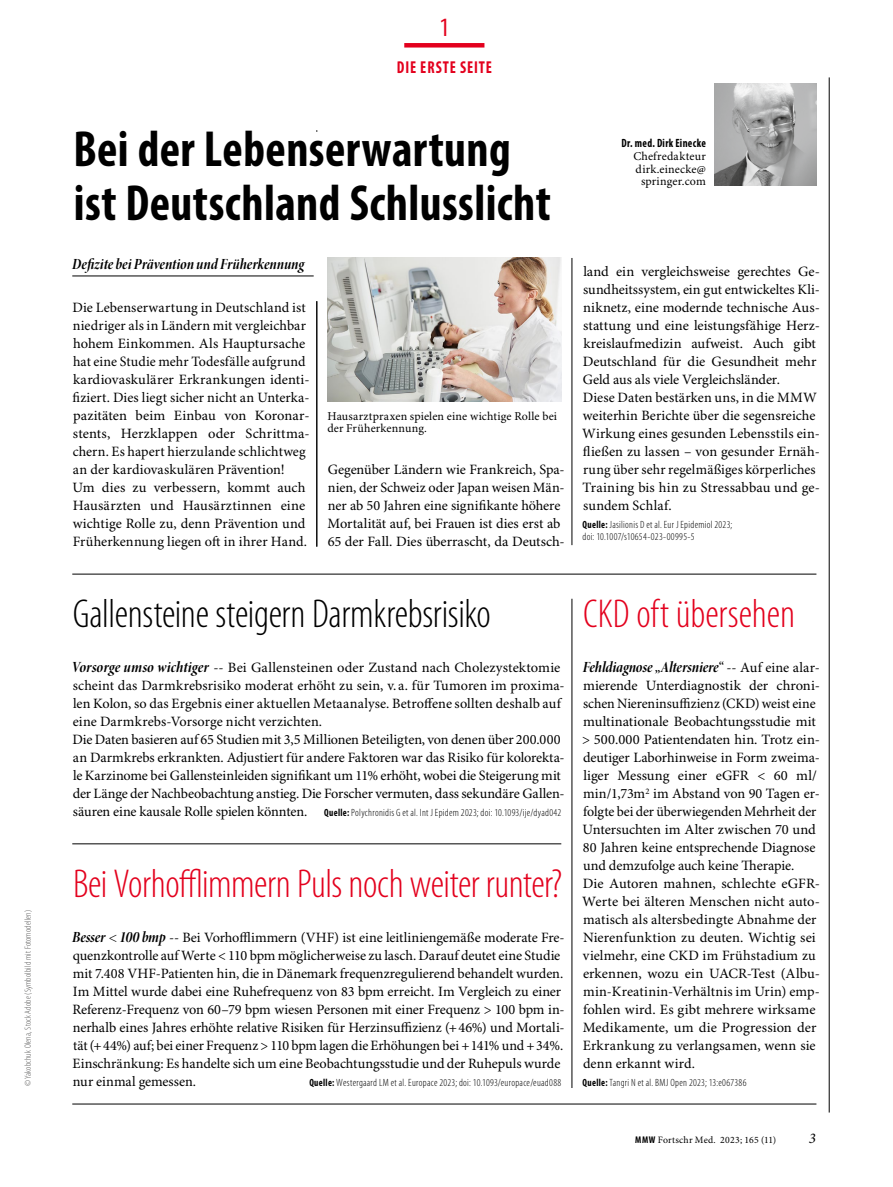
<style>
.page{position:relative;width:893px;height:1187px;background:#fff}
.page>*{position:absolute;margin:0;border:0;box-sizing:border-box;transform-origin:0 0}
.Box_Heading_gross{font:700 condensed 51px/54px "Myriad Pro";letter-spacing:.01em;color:#000;scale:.95 1}
.Box_Heading_klein_sc{font:300 condensed 40.5px "Myriad Pro";letter-spacing:-.01em;color:#e3001d}
.Box_Heading_klein_sc-2{font:300 condensed 40.5px "Myriad Pro";letter-spacing:-.01em;color:#000}
.t1{font:condensed 26.55px "Myriad Pro";color:#e3001d}
.t2{font:700 condensed 17.25px "Myriad Pro";letter-spacing:.055em;color:#e3001d;scale:.9 1}
.Para_Entry{font:15.75px "Minion Pro Bold Cn It Disp";letter-spacing:-.01em;color:#000}
.Box_SubTitle_x{font:15.75px "Minion Pro Bold Cn It Disp";color:#000}
.t3{font:italic 14.85px "Minion Pro";color:#000}
.Para_x{font:14.25px/18px "Minion Pro";letter-spacing:.005em;color:#000}
.Para_Entry-2{font:14.25px/18px "Minion Pro";letter-spacing:-.005em;color:#000}
.Image_Caption_x{font:12px/12.8px "Minion Pro";letter-spacing:.01em;color:#000}
.Image_Caption_Author{font:700 condensed 12px "Myriad Pro";letter-spacing:.03em;color:#000;scale:.9 1}
.Source_x{font:300 condensed 10.5px/12px "Myriad Pro";letter-spacing:.03em;color:#000}
.t4{font:9.75px "Minion Pro";letter-spacing:.02em;color:#000}
.Image_Source_x{font:300 condensed 9px "Myriad Pro";letter-spacing:.02em;color:#565655}
.s1{font-weight:700}
.s2{font-family:"Minion Pro Bold Cn It Disp";font-size:15.75px}
.s3{font-family:"Minion Pro";font-size:14.25px}
.s4{font-family:"Myriad Pro";font-weight:700;font-stretch:condensed}
</style>
<div class="page">
<hr style="left:72px;top:1103px;width:744px;height:1px;background:#000">
<hr style="left:829px;top:77px;width:1px;height:1035px;background:#000">
<hr style="left:72px;top:574px;width:744px;height:1px;background:#000">
<hr style="left:72px;top:843px;width:489px;height:1px;background:#000">
<hr style="left:572px;top:258px;width:1px;height:287px;background:#000">
<hr style="left:572px;top:598px;width:1px;height:489px;background:#000">
<hr style="left:72px;top:276px;width:242px;height:1px;background:#000">
<hr style="left:317px;top:301px;width:1px;height:245px;background:#000">
<img style="left:328px;top:257px;width:233px;height:144px">
<img style="left:714px;top:83px;width:102px;height:102px">
<div style="left:404px;top:43px;width:80px;height:5px;background:#e3001d"></div>
<p class="Image_Source_x" style="left:23px;top:1085px;width:178px;rotate:-90deg">© Yakobchuk Olena, Stock Adobe (Symbolbild mit Fotomodellen)</p>
<h3 class="t1" style="left:439px;top:11px;width:11px">1</h3>
<p class="t2" style="left:397px;top:57px;width:107px">DIE ERSTE SEITE</p>
<p class="Box_Heading_gross" style="left:73px;top:121px;width:504px">Bei der Lebenserwartung ist Deutschland Schlusslicht</p>
<p class="Box_SubTitle_x" style="left:72px;top:254px;width:233px">Defizite bei Prävention und Früherkennung</p>
<p class="Para_x" style="left:72px;top:298px;width:239px">Die Lebenserwartung in Deutschland ist niedriger als in Ländern mit vergleichbar hohem Einkommen. Als Hauptursache hat eine Studie mehr Todesfälle aufgrund kardiovaskulärer Erkrankungen identi&shy;fiziert. Dies liegt sicher nicht an Unterka&shy;pazitäten beim Einbau von Koronar&shy;stents, Herzklappen oder Schrittma&shy;chern. Es hapert hierzulande schlichtweg an der kardiovaskulären Prävention!</p>
<p class="Para_x" style="left:72px;top:478px;width:236px">Um dies zu verbessern, kommt auch Hausärzten und Hausärztinnen eine wichtige Rolle zu, denn Prävention und Früherkennung liegen oft in ihrer Hand.</p>
<p class="Image_Caption_x" style="left:327px;top:410px;width:231px">Hausarztpraxen spielen eine wichtige Rolle bei der Früherkennung.</p>
<p class="Para_x" style="left:328px;top:460px;width:239px">Gegenüber Ländern wie Frankreich, Spa&shy;nien, der Schweiz oder Japan weisen Män&shy;ner ab 50 Jahren eine signifikante höhere Mortalität auf, bei Frauen ist dies erst ab 65 der Fall. Dies überrascht, da Deutsch-</p>
<p class="Image_Caption_Author" style="left:622px;top:136px;width:95px">Dr. med. Dirk Einecke</p>
<p class="Image_Caption_x" style="left:633px;top:150px;width:74px;text-align:right">Chefredakteur dirk.einecke@ springer.com</p>
<p class="Para_x" style="left:583px;top:262px;width:239px">land ein vergleichsweise gerechtes Ge&shy;sundheitssystem, ein gut entwickeltes Kli&shy;niknetz, eine modernde technische Aus&shy;stattung und eine leistungsfähige Herz&shy;kreislaufmedizin aufweist. Auch gibt Deutschland für die Gesundheit mehr Geld aus als viele Vergleichsländer.</p>
<p class="Para_x" style="left:582px;top:388px;width:239px">Diese Daten bestärken uns, in die MMW weiterhin Berichte über die segensreiche Wirkung eines gesunden Lebensstils ein&shy;fließen zu lassen – von gesunder Ernäh&shy;rung über sehr regelmäßiges körperliches Training bis hin zu Stressabbau und ge&shy;sundem Schlaf.</p>
<p class="Source_x" style="left:583px;top:518px;width:151px"><span class="s1">Quelle:</span> Jasilionis D et al. Eur J Epidemiol 2023; doi: 10.1007/s10654-023-00995-5</p>
<p class="Box_Heading_klein_sc-2" style="left:73px;top:592px;width:419px">Gallensteine steigern Darmkrebsrisiko</p>
<p class="Para_Entry-2" style="left:71px;top:658px;width:495px"><span class="s2">Vorsorge umso wichtiger</span> -- Bei Gallensteinen oder Zustand nach Cholezystektomie scheint das Darmkrebsrisiko moderat erhöht zu sein, v. a. für Tumoren im proxima&shy;len Kolon, so das Ergebnis einer aktuellen Metaanalyse. Betroffene sollten deshalb auf eine Darmkrebs-Vorsorge nicht verzichten.</p>
<p class="Para_x" style="left:73px;top:730px;width:494px">Die Daten basieren auf 65 Studien mit 3,5 Millionen Beteiligten, von denen über 200.000 an Darmkrebs erkrankten. Adjustiert für andere Faktoren war das Risiko für kolorekta&shy;le Karzinome bei Gallensteinleiden signifikant um 11% erhöht, wobei die Steigerung mit der Länge der Nachbeobachtung anstieg. Die Forscher vermuten, dass sekundäre Gallen&shy;säuren eine kausale Rolle spielen könnten.</p>
<p class="Source_x" style="left:324px;top:806px;width:238px"><span class="s1">Quelle:</span> Polychronidis G et al. Int J Epidem 2023; doi: 10.1093/ije/dyad042</p>
<p class="Box_Heading_klein_sc" style="left:73px;top:862px;width:491px">Bei Vorhofflimmern Puls noch weiter runter?</p>
<p class="Para_Entry-2" style="left:72px;top:928px;width:494px"><span class="s2">Besser &lt; 100 bmp</span> -- Bei Vorhofflimmern (VHF) ist eine leitliniengemäße moderate Fre&shy;quenzkontrolle auf Werte &lt; 110 bpm möglicherweise zu lasch. Darauf deutet eine Studie mit 7.408 VHF-Patienten hin, die in Dänemark frequenzregulierend behandelt wurden.<br>Im Mittel wurde dabei eine Ruhefrequenz von 83 bpm erreicht. Im Vergleich zu einer Referenz-Frequenz von 60–79 bpm wiesen Personen mit einer Frequenz &gt; 100 bpm in&shy;nerhalb eines Jahres erhöhte relative Risiken für Herzinsuffizienz (+46%) und Mortali&shy;tät (+44%) auf; bei einer Frequenz &gt; 110 bpm lagen die Erhöhungen bei +141% und +34%.<br>Einschränkung: Es handelte sich um eine Beobachtungsstudie und der Ruhepuls wurde nur einmal gemessen.</p>
<p class="Source_x" style="left:309px;top:1076px;width:253px"><span class="s1">Quelle:</span> Westergaard LM et al. Europace 2023; doi: 10.1093/europace/euad088</p>
<p class="Box_Heading_klein_sc" style="left:583px;top:592px;width:213px">CKD oft übersehen</p>
<p class="Para_Entry" style="left:583px;top:656px;width:239px">Fehldiagnose „Altersniere“ <span class="s3">-- Auf eine alar-</span></p>
<p class="Para_Entry-2" style="left:582px;top:676px;width:239px">mierende Unterdiagnostik der chroni&shy;schen Niereninsuffizienz (CKD) weist eine multinationale Beobachtungsstudie mit &gt; 500.000 Patientendaten hin. Trotz ein&shy;deutiger Laborhinweise in Form zweima&shy;liger Messung einer eGFR &lt; 60 ml/ min/1,73m<sup>2</sup> im Abstand von 90 Tagen er&shy;folgte bei der überwiegenden Mehrheit der Untersuchten im Alter zwischen 70 und 80 Jahren keine entsprechende Diagnose und demzufolge auch keine Therapie.</p>
<p class="Para_x" style="left:582px;top:874px;width:239px">Die Autoren mahnen, schlechte eGFR-Werte bei älteren Menschen nicht auto&shy;matisch als altersbedingte Abnahme der Nierenfunktion zu deuten. Wichtig sei vielmehr, eine CKD im Frühstadium zu erkennen, wozu ein UACR-Test (Albu&shy;min-Kreatinin-Verhältnis im Urin) emp&shy;fohlen wird. Es gibt mehrere wirksame Medikamente, um die Progression der Erkrankung zu verlangsamen, wenn sie denn erkannt wird.</p>
<p class="Source_x" style="left:583px;top:1076px;width:165px"><span class="s1">Quelle:</span> Tangri N et al. BMJ Open 2023; 13:e067386</p>
<p class="t4" style="left:635px;top:1133px;width:142px"><span class="s4">MMW</span> Fortschr Med. 2023; 165 (11)</p>
<p class="t3" style="left:809px;top:1129px;width:9px">3</p>
</div>
